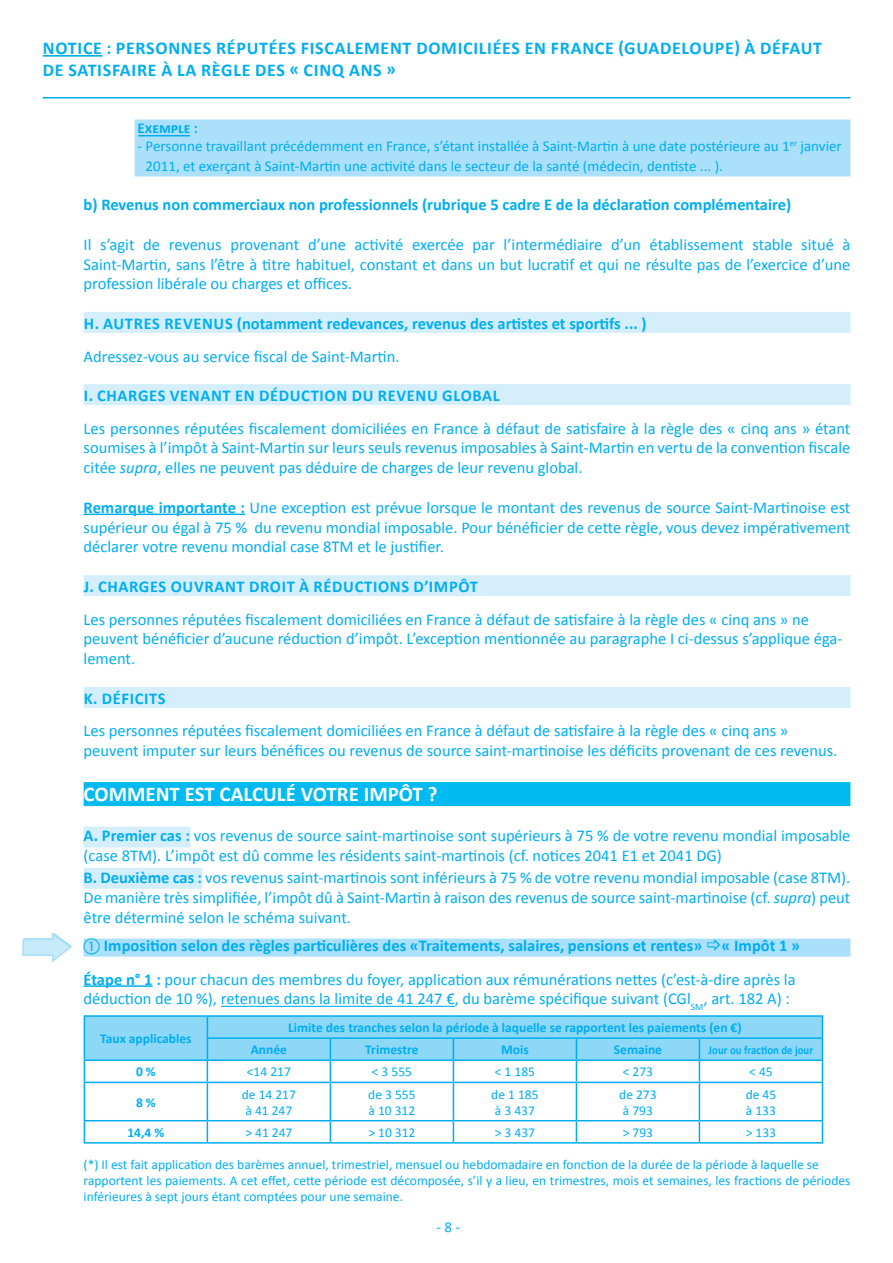
<style>
.page{position:relative;width:893px;height:1263px;background:#fff}
.page>*{position:absolute;margin:0;border:0;box-sizing:border-box;transform-origin:0 0}
.Sous_titre_texte_bla{font:700 21px "Calibri";color:#fff}
.t1{font:700 18px/21.6px "Calibri";letter-spacing:.04em;color:#00aeef}
.t2{font:16.5px/19.8px "Calibri";color:#00aeef;text-align:justify}
.Sous_titré_foncé_sou{font:700 16.5px "Calibri";color:#00aeef}
.Sous_titré_foncé_sou-2{font:700 16.5px "Calibri";letter-spacing:.04em;color:#00aeef}
.t3{font:15px/19.8px "Calibri";color:#00aeef}
.t4{font:700 15px "Calibri";color:#00aeef}
.t5{font:13.5px/16.2px "Calibri";color:#00aeef}
.t6{font:700 13.5px "Calibri";color:#00aeef}
.t7{font:700 12px "Calibri";color:#00aeef;scale:.9 1}
.s1{font-style:italic}
.s2{font-weight:700}
.s3{font-family:"European Pi One";font-weight:400}
</style>
<div class="page">
<hr style="left:43px;top:55px;width:59px;height:2px;background:#00aeef">
<hr style="left:43px;top:97px;width:807px;height:1px;background:#00aeef">
<div style="left:135px;top:119px;width:715px;height:57px;background:#aae0f9"></div>
<div style="left:84px;top:312px;width:766px;height:21px;background:#d4effb"></div>
<div style="left:84px;top:384px;width:766px;height:21px;background:#d4effb"></div>
<hr style="left:84px;top:514px;width:161px;height:1px;background:#00aeef">
<div style="left:84px;top:575px;width:766px;height:21px;background:#d4effb"></div>
<div style="left:84px;top:687px;width:766px;height:21px;background:#d4effb"></div>
<div style="left:84px;top:782px;width:766px;height:24px;background:#00baf1"></div>
<div style="left:84px;top:827px;width:106px;height:21px;background:#d4effb"></div>
<div style="left:84px;top:868px;width:118px;height:21px;background:#d4effb"></div>
<div style="left:84px;top:938px;width:766px;height:18px;background:#aae0f9"></div>
<hr style="left:84px;top:985px;width:69px;height:2px;background:#00aeef">
<hr style="left:221px;top:1006px;width:234px;height:1px;background:#00aeef">
<hr style="left:84px;top:1015px;width:123px;height:2px;background:#00aeef">
<hr style="left:207px;top:1015px;width:123px;height:2px;background:#00aeef">
<hr style="left:330px;top:1015px;width:123px;height:2px;background:#00aeef">
<hr style="left:453px;top:1015px;width:123px;height:2px;background:#00aeef">
<hr style="left:576px;top:1015px;width:123px;height:2px;background:#00aeef">
<hr style="left:699px;top:1015px;width:124px;height:2px;background:#00aeef">
<svg style="left:84px;top:1016px;width:739px;height:66px"></svg>
<hr style="left:84px;top:1082px;width:123px;height:1px;background:#00aeef">
<hr style="left:84px;top:1083px;width:1px;height:37px;background:#00aeef">
<hr style="left:207px;top:1082px;width:123px;height:1px;background:#00aeef">
<hr style="left:207px;top:1083px;width:1px;height:37px;background:#00aeef">
<hr style="left:330px;top:1082px;width:123px;height:1px;background:#00aeef">
<hr style="left:330px;top:1083px;width:1px;height:37px;background:#00aeef">
<hr style="left:453px;top:1082px;width:123px;height:1px;background:#00aeef">
<hr style="left:453px;top:1083px;width:1px;height:37px;background:#00aeef">
<hr style="left:576px;top:1082px;width:123px;height:1px;background:#00aeef">
<hr style="left:576px;top:1083px;width:1px;height:37px;background:#00aeef">
<hr style="left:699px;top:1082px;width:124px;height:1px;background:#00aeef">
<hr style="left:699px;top:1083px;width:1px;height:37px;background:#00aeef">
<hr style="left:822px;top:1083px;width:1px;height:37px;background:#00aeef">
<hr style="left:84px;top:1120px;width:123px;height:1px;background:#00aeef">
<svg style="left:84px;top:1121px;width:1px;height:21px"></svg>
<hr style="left:207px;top:1120px;width:123px;height:1px;background:#00aeef">
<svg style="left:207px;top:1121px;width:1px;height:21px"></svg>
<hr style="left:330px;top:1120px;width:123px;height:1px;background:#00aeef">
<svg style="left:330px;top:1121px;width:1px;height:21px"></svg>
<hr style="left:453px;top:1120px;width:123px;height:1px;background:#00aeef">
<svg style="left:453px;top:1121px;width:1px;height:21px"></svg>
<hr style="left:576px;top:1120px;width:123px;height:1px;background:#00aeef">
<svg style="left:576px;top:1121px;width:1px;height:21px"></svg>
<hr style="left:699px;top:1120px;width:124px;height:1px;background:#00aeef">
<svg style="left:699px;top:1121px;width:1px;height:21px"></svg>
<svg style="left:822px;top:1121px;width:1px;height:21px"></svg>
<hr style="left:84px;top:1142px;width:123px;height:1px;background:#00aeef">
<hr style="left:207px;top:1142px;width:123px;height:1px;background:#00aeef">
<hr style="left:330px;top:1142px;width:123px;height:1px;background:#00aeef">
<hr style="left:453px;top:1142px;width:123px;height:1px;background:#00aeef">
<hr style="left:576px;top:1142px;width:123px;height:1px;background:#00aeef">
<hr style="left:699px;top:1142px;width:124px;height:1px;background:#00aeef">
<svg style="left:22px;top:932px;width:50px;height:30px"></svg>
<hr style="left:138px;top:135px;width:52px;height:1px;background:#00aeef">
<p class="t1" style="left:43px;top:37px;width:781px">NOTICE : PERSONNES RÉPUTÉES FISCALEMENT DOMICILIÉES EN FRANCE (GUADELOUPE) À DÉFAUT<br>DE SATISFAIRE À LA RÈGLE DES « CINQ ANS »</p>
<p class="t4" style="left:138px;top:118px;width:62px">Exemple :</p>
<p class="t3" style="left:146px;top:136px;width:698px;text-indent:-8px">- Personne travaillant précédemment en France, s’étant installée à Saint-Martin à une date postérieure au 1<sup>er</sup> janvier<br>2011, et exerçant à Saint-Martin une activité dans le secteur de la santé (médecin, dentiste ... ).</p>
<p class="Sous_titré_foncé_sou" style="left:84px;top:194px;width:709px">b) Revenus non commerciaux non professionnels (rubrique 5 cadre E de la déclaration complémentaire)</p>
<p class="t2" style="left:84px;top:234px;width:768px">Il s’agit de revenus provenant d’une activité exercée par l’intermédiaire d’un établissement stable situé à Saint-Martin, sans l’être à titre habituel, constant et dans un but lucratif et qui ne résulte pas de l’exercice d’une profession libérale ou charges et offices.</p>
<p class="Sous_titré_foncé_sou-2" style="left:84px;top:313px;width:564px">H. AUTRES REVENUS (notamment redevances, revenus des artistes et sportifs ... )</p>
<p class="t2" style="left:84px;top:346px;width:317px">Adressez-vous au service fiscal de Saint-Martin.</p>
<p class="Sous_titré_foncé_sou-2" style="left:84px;top:385px;width:417px">I. CHARGES VENANT EN DÉDUCTION DU REVENU GLOBAL</p>
<p class="t2" style="left:84px;top:418px;width:768px">Les personnes réputées fiscalement domiciliées en France à défaut de satisfaire à la règle des « cinq ans » étant soumises à l’impôt à Saint-Martin sur leurs seuls revenus imposables à Saint-Martin en vertu de la convention fiscale citée <span class="s1">supra</span>, elles ne peuvent pas déduire de charges de leur revenu global.</p>
<p class="t2" style="left:84px;top:497px;width:768px"><span class="s2">Remarque importante :</span> Une exception est prévue lorsque le montant des revenus de source Saint-Martinoise est supérieur ou égal à 75 % du revenu mondial imposable. Pour bénéficier de cette règle, vous devez impérativement déclarer votre revenu mondial case 8TM et le justifier.</p>
<p class="Sous_titré_foncé_sou-2" style="left:84px;top:576px;width:396px">J. CHARGES OUVRANT DROIT À RÉDUCTIONS D’IMPÔT</p>
<p class="t2" style="left:84px;top:609px;width:760px;text-align:left">Les personnes réputées fiscalement domiciliées en France à défaut de satisfaire à la règle des « cinq ans » ne peuvent bénéficier d’aucune réduction d’impôt. L’exception mentionnée au paragraphe I ci-dessus s’applique éga&shy;lement.</p>
<p class="Sous_titré_foncé_sou-2" style="left:84px;top:688px;width:83px">K. DÉFICITS</p>
<p class="t2" style="left:84px;top:721px;width:706px">Les personnes réputées fiscalement domiciliées en France à défaut de satisfaire à la règle des « cinq ans »</p>
<p class="t2" style="left:84px;top:741px;width:755px">peuvent imputer sur leurs bénéfices ou revenus de source saint-martinoise les déficits provenant de ces revenus.</p>
<p class="Sous_titre_texte_bla" style="left:84px;top:781px;width:355px">COMMENT EST CALCULÉ VOTRE IMPÔT ?</p>
<p class="t2" style="left:84px;top:825px;width:768px"><span class="s2">A. Premier cas :</span> vos revenus de source saint-martinoise sont supérieurs à 75 % de votre revenu mondial imposable (case 8TM). L’impôt est dû comme les résidents saint-martinois (cf. notices 2041 E1 et 2041 DG)</p>
<p class="t2" style="left:84px;top:868px;width:768px"><span class="s2">B. Deuxième cas :</span> vos revenus saint-martinois sont inférieurs à 75 % de votre revenu mondial imposable (case 8TM).<br>De manière très simplifiée, l’impôt dû à Saint-Martin à raison des revenus de source saint-martinoise (cf. <span class="s1">supra</span>) peut être déterminé selon le schéma suivant.</p>
<p class="Sous_titré_foncé_sou" style="left:84px;top:935px;width:718px"><span class="s3">a</span> Imposition selon des règles particulières des «Traitements, salaires, pensions et rentes» « Impôt 1 »</p>
<p class="t2" style="left:84px;top:969px;width:713px"><span class="s2">Étape n° 1 :</span> pour chacun des membres du foyer, application aux rémunérations nettes (c’est-à-dire après la</p>
<p class="t2" style="left:84px;top:989px;width:708px">déduction de 10 %), retenues dans la limite de 41 247 €, du barème spécifique suivant (CGl<sub>SM</sub>, art. 182 A) :</p>
<p class="t6" style="left:100px;top:1030px;width:93px">Taux applicables</p>
<p class="t6" style="left:288px;top:1019px;width:455px">Limite des tranches selon la période à laquelle se rapportent les paiements (en €)</p>
<p class="t6" style="left:251px;top:1041px;width:38px">Année</p>
<p class="t6" style="left:365px;top:1041px;width:55px">Trimestre</p>
<p class="t6" style="left:501px;top:1041px;width:29px">Mois</p>
<p class="t6" style="left:614px;top:1041px;width:50px">Semaine</p>
<p class="t7" style="left:709px;top:1042px;width:118px">Jour ou fraction de jour</p>
<p class="t6" style="left:136px;top:1063px;width:21px">0 %</p>
<p class="t5" style="left:247px;top:1064px;width:45px">&lt;14 217</p>
<p class="t5" style="left:372px;top:1064px;width:42px">&lt; 3 555</p>
<p class="t5" style="left:495px;top:1064px;width:42px">&lt; 1 185</p>
<p class="t5" style="left:623px;top:1064px;width:32px">&lt; 273</p>
<p class="t5" style="left:749px;top:1064px;width:25px">&lt; 45</p>
<p class="t6" style="left:136px;top:1093px;width:21px">8 %</p>
<p class="t5" style="left:242px;top:1086px;width:56px">de 14 217 à 41 247</p>
<p class="t5" style="left:368px;top:1086px;width:49px">de 3 555 à 10 312</p>
<p class="t5" style="left:491px;top:1086px;width:49px">de 1 185 à 3 437</p>
<p class="t5" style="left:619px;top:1086px;width:39px">de 273 à 793</p>
<p class="t5" style="left:746px;top:1086px;width:32px">de 45 à 133</p>
<p class="t6" style="left:127px;top:1124px;width:38px">14,4 %</p>
<p class="t5" style="left:245px;top:1124px;width:49px">&gt; 41 247</p>
<p class="t5" style="left:368px;top:1124px;width:49px">&gt; 10 312</p>
<p class="t5" style="left:495px;top:1124px;width:42px">&gt; 3 437</p>
<p class="t5" style="left:623px;top:1124px;width:32px">&gt; 793</p>
<p class="t5" style="left:746px;top:1124px;width:32px">&gt; 133</p>
<p class="t5" style="left:84px;top:1156px;width:737px">(*) Il est fait application des barèmes annuel, trimestriel, mensuel ou hebdomadaire en fonction de la durée de la période à laquelle se</p>
<p class="t5" style="left:84px;top:1172px;width:768px">rapportent les paiements. A cet effet, cette période est décomposée, s’il y a lieu, en trimestres, mois et semaines, les fractions de périodes inférieures à sept jours étant comptées pour une semaine.</p>
<p class="t3" style="left:436px;top:1217px;width:25px">- 8 -</p>
</div>
